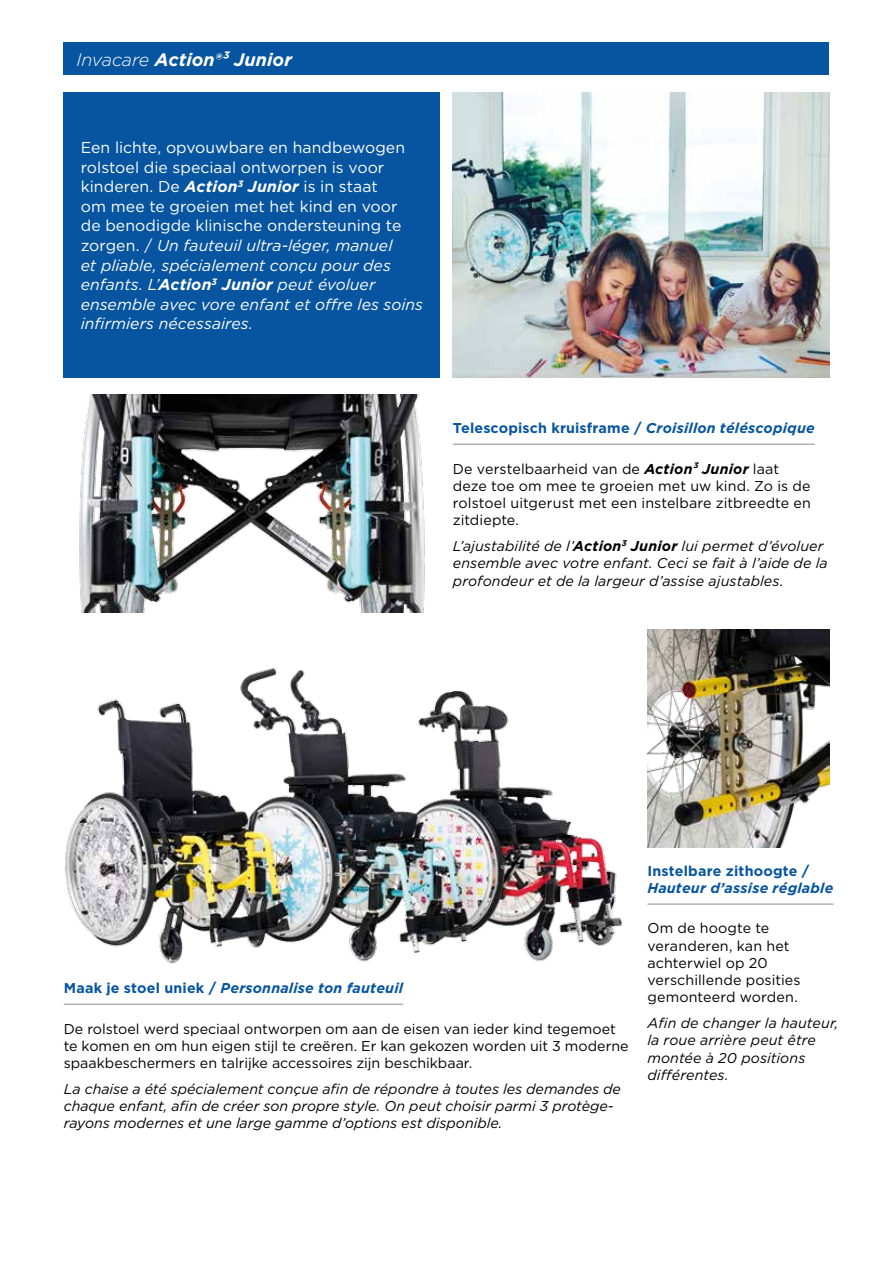
<style>
.page{position:relative;width:893px;height:1263px;background:#fff}
.page>*{position:absolute;margin:0;border:0;box-sizing:border-box;transform-origin:0 0}
.t1{font:italic 700 18px "Gotham";color:#fff}
.t2{font:15.75px/19.5px "Gotham";letter-spacing:.005em;color:#fff}
.t3{font:italic 14.25px/17.2px "Gotham";color:#000}
.t4{font:14.25px/17.2px "Gotham";color:#000}
.t5{font:700 14.25px "Gotham";letter-spacing:.01em;color:#0755a0}
.t6{font:italic 700 14.25px "Gotham";letter-spacing:.015em;color:#0755a0}
.s1{font-weight:300}
.s2{font-weight:700;font-style:italic}
.s3{font-style:italic}
.s4{font-weight:700}
.s5{font-style:normal}
</style>
<div class="page">
<div style="left:64px;top:43px;width:765px;height:32px;background:#0755a0"></div>
<div style="left:64px;top:92px;width:376px;height:286px;background:#0755a0"></div>
<hr style="left:453px;top:443px;width:362px;height:2px;background:#b2b1b1">
<hr style="left:64px;top:1003px;width:339px;height:2px;background:#b2b1b1">
<hr style="left:647px;top:903px;width:186px;height:2px;background:#b2b1b1">
<img style="left:79px;top:395px;width:346px;height:217px">
<img style="left:65px;top:668px;width:557px;height:296px">
<img style="left:647px;top:629px;width:182px;height:218px">
<img style="left:453px;top:92px;width:376px;height:286px">
<p class="t1" style="left:77px;top:48px;width:217px"><span class="s1">Invacare</span> Action®³ Junior</p>
<p class="t2" style="left:81px;top:138px;width:344px">Een lichte, opvouwbare en handbewogen rolstoel die speciaal ontworpen is voor kinderen. De <span class="s2">Action</span><sup>3</sup> <span class="s2">Junior</span> is in staat<br>om mee te groeien met het kind en voor<br>de benodigde klinische ondersteuning te zorgen. / <span class="s3">Un fauteuil ultra-léger, manuel<br>et pliable, spécialement conçu pour des enfants. L’</span><span class="s2">Action</span><sup>3</sup> <span class="s2">Junior</span> <span class="s3">peut évoluer ensemble avec vore enfant et offre les soins infirmiers nécessaires.</span></p>
<p class="t5" style="left:453px;top:418px;width:363px">Telescopisch kruisframe / <span class="s3">Croisillon téléscopique</span></p>
<p class="t4" style="left:453px;top:459px;width:360px">De verstelbaarheid van de <span class="s2">Action³ Junior</span> laat deze toe om mee te groeien met uw kind. Zo is de rolstoel uitgerust met een instelbare zitbreedte en zitdiepte.</p>
<p class="t3" style="left:453px;top:537px;width:376px">L’ajustabilité de l’<span class="s4">Action</span><sup>3</sup> <span class="s4">Junior</span> lui permet d’évoluer ensemble avec votre enfant. Ceci se fait à l’aide de la profondeur et de la largeur d’assise ajustables.</p>
<p class="t6" style="left:64px;top:978px;width:341px"><span class="s5">Maak je stoel uniek /</span> Personnalise ton fauteuil</p>
<p class="t4" style="left:64px;top:1019px;width:566px">De rolstoel werd speciaal ontworpen om aan de eisen van ieder kind tegemoet te komen en om hun eigen stijl te creëren. Er kan gekozen worden uit 3 moderne spaakbeschermers en talrijke accessoires zijn beschikbaar.</p>
<p class="t3" style="left:64px;top:1080px;width:559px">La chaise a été spécialement conçue afin de répondre à toutes les demandes de chaque enfant, afin de créer son propre style. On peut choisir parmi 3 protège&shy;rayons modernes et une large gamme d’options est disponible.</p>
<p class="t5" style="left:647px;top:861px;width:164px">Instelbare zithoogte /</p>
<p class="t6" style="left:647px;top:878px;width:187px">Hauteur d’assise réglable</p>
<p class="t4" style="left:647px;top:919px;width:155px">Om de hoogte te veranderen, kan het achterwiel op 20 verschillende posities gemonteerd worden.</p>
<p class="t3" style="left:647px;top:1014px;width:193px">Afin de changer la hauteur, la roue arrière peut être montée à 20 positions différentes.</p>
</div>
